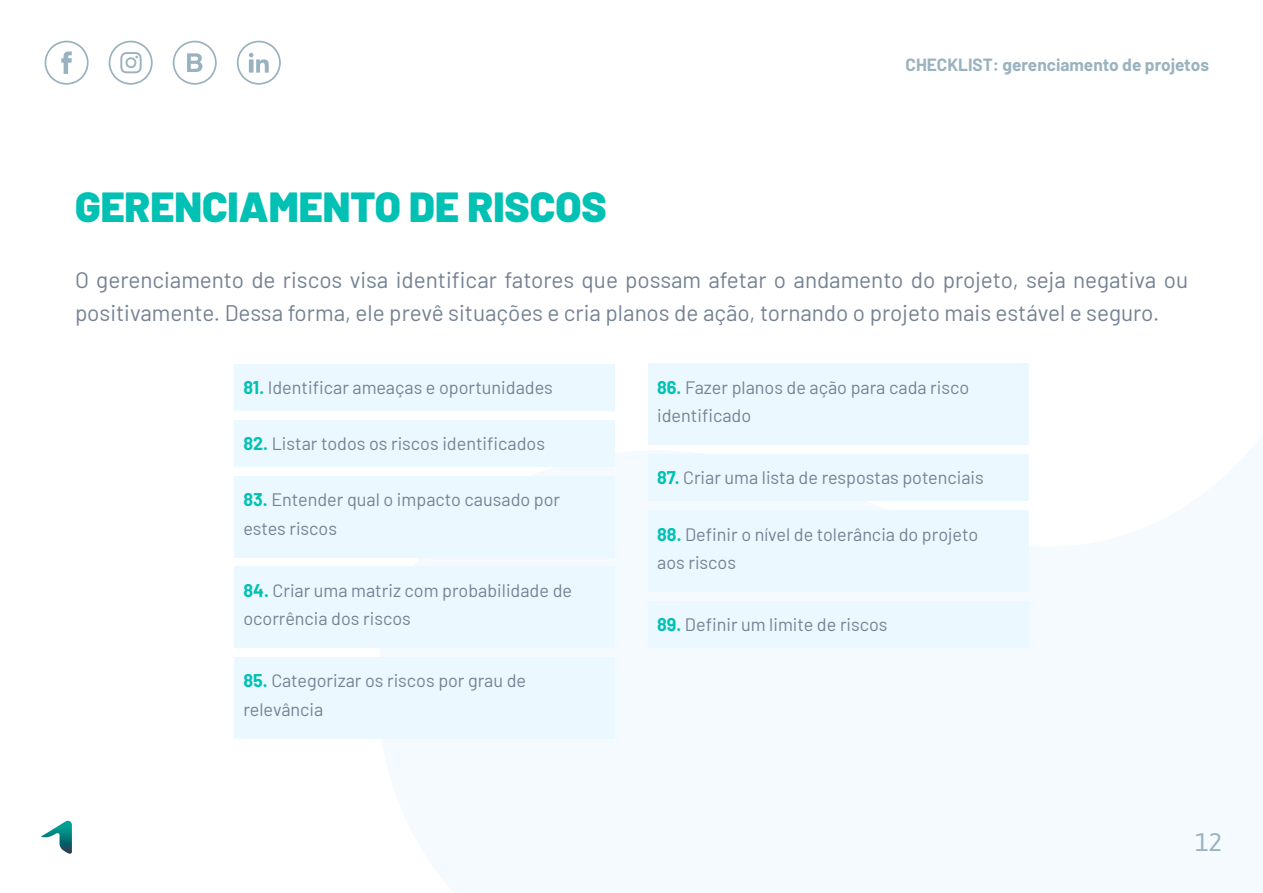
<style>
.page{position:relative;width:1263px;height:893px;background:#fff}
.page>*{position:absolute;margin:0;border:0;box-sizing:border-box;transform-origin:0 0}
.t1{font:900 42px "Barlow";color:#00c1b3}
.t2{font:25.5px "Asap";color:#99b3bf}
.t3{font:22.5px/33px "Barlow";color:#758293}
.t4{font:18px/28.5px "Barlow";color:#758293}
.t5{font:700 17.25px "Barlow";color:#99b2bf}
.s1{font-weight:700;color:#00c1b3}
</style>
<div class="page">
<svg style="left:45px;top:41px;width:44px;height:44px"></svg>
<svg style="left:173px;top:41px;width:44px;height:44px"></svg>
<svg style="left:237px;top:41px;width:44px;height:44px"></svg>
<svg style="left:41px;top:821px;width:31px;height:33px"></svg>
<svg style="left:109px;top:41px;width:44px;height:44px"></svg>
<div style="left:234px;top:364px;width:381px;height:47px;background:#ebf8ff"></div>
<div style="left:234px;top:420px;width:381px;height:47px;background:#ebf8ff"></div>
<div style="left:648px;top:454px;width:380px;height:47px;background:#ebf8ff"></div>
<div style="left:648px;top:601px;width:380px;height:47px;background:#ebf8ff"></div>
<div style="left:234px;top:476px;width:381px;height:81px;background:#ebf8ff"></div>
<div style="left:234px;top:567px;width:381px;height:81px;background:#ebf8ff"></div>
<div style="left:234px;top:657px;width:381px;height:81px;background:#ebf8ff"></div>
<div style="left:648px;top:364px;width:380px;height:81px;background:#ebf8ff"></div>
<div style="left:648px;top:510px;width:380px;height:82px;background:#ebf8ff"></div>
<h1 class="t1" style="left:75px;top:176px;width:533px">GERENCIAMENTO DE RISCOS</h1>
<p class="t5" style="left:905px;top:52px;width:305px">CHECKLIST: gerenciamento de projetos</p>
<p class="t3" style="left:75px;top:262px;width:1114px">O gerenciamento de riscos visa identificar fatores que possam afetar o andamento do projeto, seja negativa ou positivamente. Dessa forma, ele prevê situações e cria planos de ação, tornando o projeto mais estável e seguro.</p>
<p class="t4" style="left:243px;top:372px;width:311px"><span class="s1">81.</span> Identificar ameaças e oportunidades</p>
<p class="t4" style="left:243px;top:428px;width:303px"><span class="s1">82.</span> Listar todos os riscos identificados</p>
<p class="t4" style="left:243px;top:484px;width:318px"><span class="s1">83.</span> Entender qual o impacto causado por estes riscos</p>
<p class="t4" style="left:243px;top:575px;width:330px"><span class="s1">84.</span> Criar uma matriz com probabilidade de ocorrência dos riscos</p>
<p class="t4" style="left:243px;top:665px;width:284px"><span class="s1">85.</span> Categorizar os riscos por grau de relevância</p>
<p class="t4" style="left:657px;top:372px;width:313px"><span class="s1">86.</span> Fazer planos de ação para cada risco identificado</p>
<p class="t4" style="left:657px;top:462px;width:328px"><span class="s1">87.</span> Criar uma lista de respostas potenciais</p>
<p class="t4" style="left:657px;top:518px;width:322px"><span class="s1">88.</span> Definir o nível de tolerância do projeto aos riscos</p>
<p class="t4" style="left:657px;top:609px;width:232px"><span class="s1">89.</span> Definir um limite de riscos</p>
<h2 class="t2" style="left:1195px;top:824px;width:29px">12</h2>
</div>
